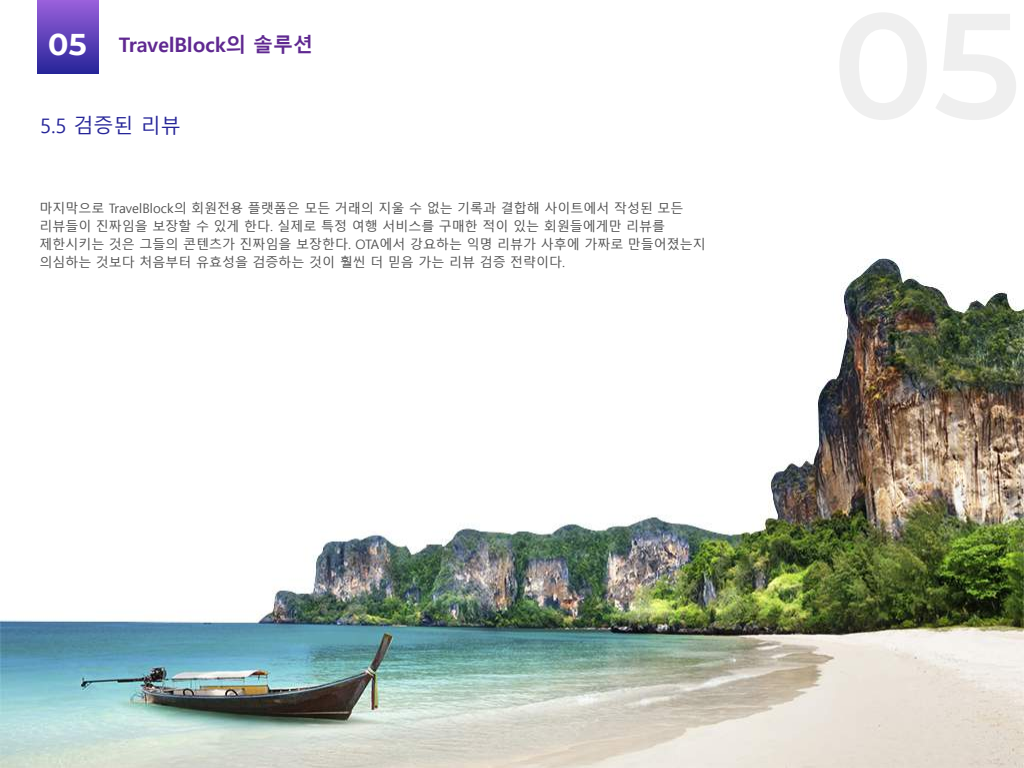
<style>
.page{position:relative;width:1024px;height:768px;background:#fff}
.page>*{position:absolute;margin:0;border:0;box-sizing:border-box;transform-origin:0 0}
.t1{font:700 30px "Montserrat";color:#fff}
.t2{font:700 20px "Malgun Gothic";color:#602991}
.t3{font:20px "Malgun Gothic";color:#252498}
.t4{font:13px/18px "Malgun Gothic";color:#4f4f4f}
</style>
<div class="page">
<img style="left:0;top:258px;width:1024px;height:510px">
<div style="left:38px;top:0;width:61px;height:74px;background:linear-gradient(to bottom,#9a61dc,#272599)"></div>
<h1 class="t1" style="left:48px;top:22px;width:40px">05</h1>
<h2 class="t2" style="left:119px;top:33px;width:196px">TravelBlock의 솔루션</h2>
<h2 class="t3" style="left:40px;top:115px;width:142px">5.5 검증된 리뷰</h2>
<p class="t4" style="left:39px;top:199px;width:668px">마지막으로 TravelBlock의 회원전용 플랫폼은 모든 거래의 지울 수 없는 기록과 결합해 사이트에서 작성된 모든 리뷰들이 진짜임을 보장할 수 있게 한다. 실제로 특정 여행 서비스를 구매한 적이 있는 회원들에게만 리뷰를 제한시키는 것은 그들의 콘텐츠가 진짜임을 보장한다. OTA에서 강요하는 익명 리뷰가 사후에 가짜로 만들어졌는지 의심하는 것보다 처음부터 유효성을 검증하는 것이 훨씬 더 믿음 가는 리뷰 검증 전략이다.</p>
</div>
